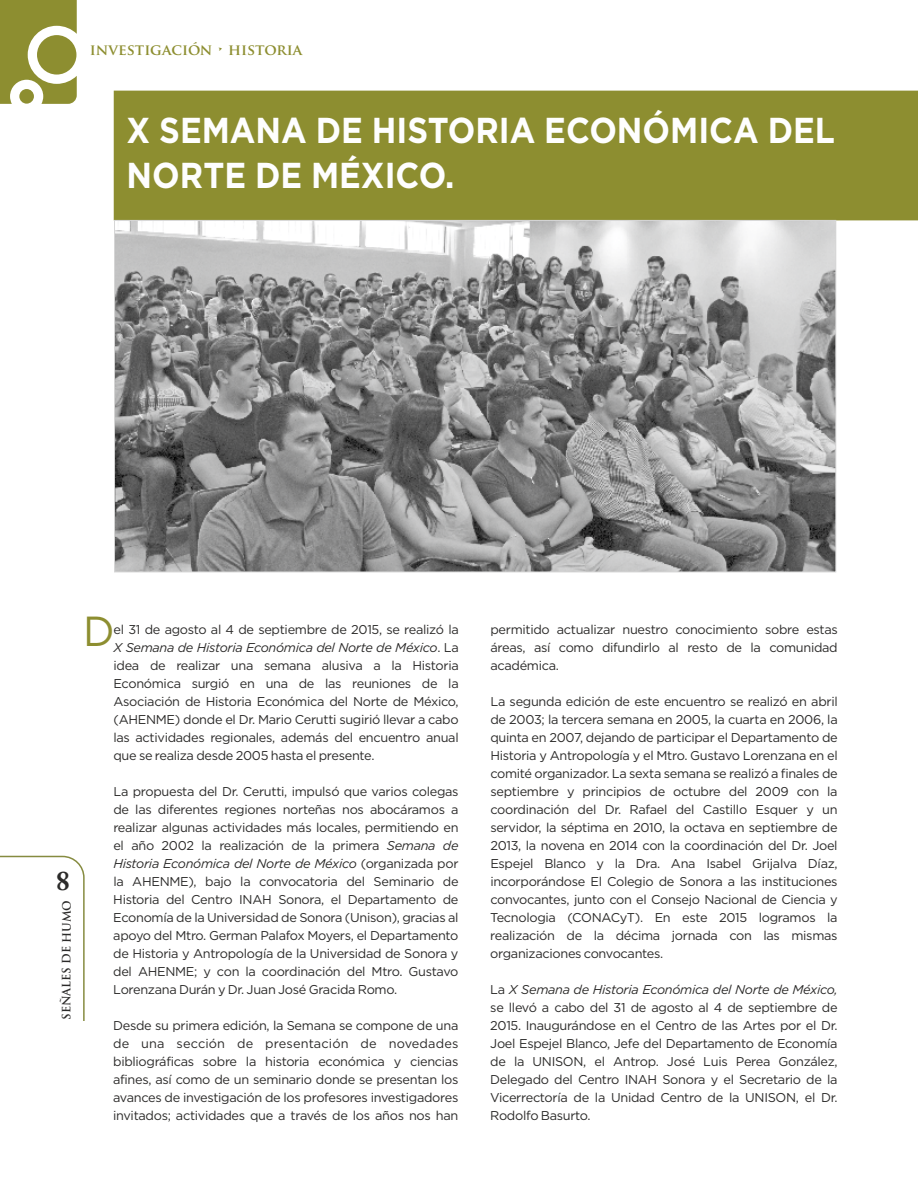
<style>
.page{position:relative;width:918px;height:1188px;background:#fff}
.page>*{position:absolute;margin:0;border:0;box-sizing:border-box;transform-origin:0 0}
.t1{font:42px "Gotham";color:#8d8e30;scale:.96 1}
.t2{font:700 36px/45px "Gotham";color:#fefefe;scale:.9 1}
.t3{font:700 27px "Adobe Caslon Pro";color:#2b2a29}
.t4{font:700 15px "Trajan Pro";color:#8d8e30}
.t5{font:12.75px/18px "Gotham";letter-spacing:-.025em;color:#2b2a29;text-align:justify}
.t6{font:700 11.25px "Trajan Pro";color:#2b2a29}
.s1{font-style:italic}
</style>
<div class="page">
<div style="left:114px;top:91px;width:804px;height:129px;background:#8d8e30"></div>
<svg style="left:0;top:855px;width:85px;height:166px"></svg>
<svg style="left:0;top:0;width:77px;height:104px"></svg>
<div style="left:37px;top:35px;width:39px;height:40px;background:#8d8e30;border-radius:50%"></div>
<img style="left:116px;top:222px;width:718px;height:348px">
<p class="t4" style="left:90px;top:44px;width:214px">INVESTIGACIÓN • HISTORIA</p>
<h2 class="t2" style="left:127px;top:110px;width:789px">X SEMANA DE HISTORIA ECONÓMICA DEL<br>NORTE DE MÉXICO.</h2>
<h3 class="t3" style="left:56px;top:870px;width:15px">8</h3>
<p class="t6" style="left:62px;top:1020px;width:121px;rotate:-90deg">SEÑALES DE HUMO</p>
<h1 class="t1" style="left:83px;top:613px;width:34px">D</h1>
<p class="t5" style="left:113px;top:621px;width:347px">el 31 de agosto al 4 de septiembre de 2015, se realizó la <span class="s1">X Semana de Historia Económica del Norte de México</span>. La idea de realizar una semana alusiva a la Historia Económica surgió en una de las reuniones de la Asociación de Historia Económica del Norte de México, (AHENME) donde el Dr. Mario Cerutti sugirió llevar a cabo las actividades regionales, además del encuentro anual que se realiza desde 2005 hasta el presente.</p>
<p class="t5" style="left:113px;top:783px;width:347px">La propuesta del Dr. Cerutti, impulsó que varios colegas de las diferentes regiones norteñas nos abocáramos a realizar algunas actividades más locales, permitiendo en el año 2002 la realización de la primera <span class="s1">Semana de Historia Económica del Norte de México</span> (organizada por la AHENME), bajo la convocatoria del Seminario de Historia del Centro INAH Sonora, el Departamento de Economía de la Universidad de Sonora (Unison), gracias al apoyo del Mtro. German Palafox Moyers, el Departamento de Historia y Antropología de la Universidad de Sonora y del AHENME; y con la coordinación del Mtro. Gustavo Lorenzana Durán y Dr. Juan José Gracida Romo.</p>
<p class="t5" style="left:113px;top:1017px;width:347px">Desde su primera edición, la Semana se compone de una de una sección de presentación de novedades bibliográficas sobre la historia económica y ciencias afines, así como de un seminario donde se presentan los avances de investigación de los profesores investigadores invitados; actividades que a través de los años nos han</p>
<p class="t5" style="left:490px;top:621px;width:349px">permitido actualizar nuestro conocimiento sobre estas áreas, así como difundirlo al resto de la comunidad académica.</p>
<p class="t5" style="left:490px;top:693px;width:349px">La segunda edición de este encuentro se realizó en abril de 2003; la tercera semana en 2005, la cuarta en 2006, la quinta en 2007, dejando de participar el Departamento de Historia y Antropología y el Mtro. Gustavo Lorenzana en el comité organizador. La sexta semana se realizó a finales de septiembre y principios de octubre del 2009 con la coordinación del Dr. Rafael del Castillo Esquer y un servidor, la séptima en 2010, la octava en septiembre de 2013, la novena en 2014 con la coordinación del Dr. Joel Espejel Blanco y la Dra. Ana Isabel Grijalva Díaz, incorporándose El Colegio de Sonora a las instituciones convocantes, junto con el Consejo Nacional de Ciencia y Tecnologia (CONACyT). En este 2015 logramos la realización de la décima jornada con las mismas organizaciones convocantes.</p>
<p class="t5" style="left:490px;top:981px;width:349px">La <span class="s1">X Semana de Historia Económica del Norte de México, </span>se llevó a cabo del 31 de agosto al 4 de septiembre de 2015. Inaugurándose en el Centro de las Artes por el Dr.<br>Joel Espejel Blanco, Jefe del Departamento de Economía de la UNISON, el Antrop. José Luis Perea González, Delegado del Centro INAH Sonora y el Secretario de la Vicerrectoría de la Unidad Centro de la UNISON, el Dr.<br>Rodolfo Basurto.</p>
</div>
